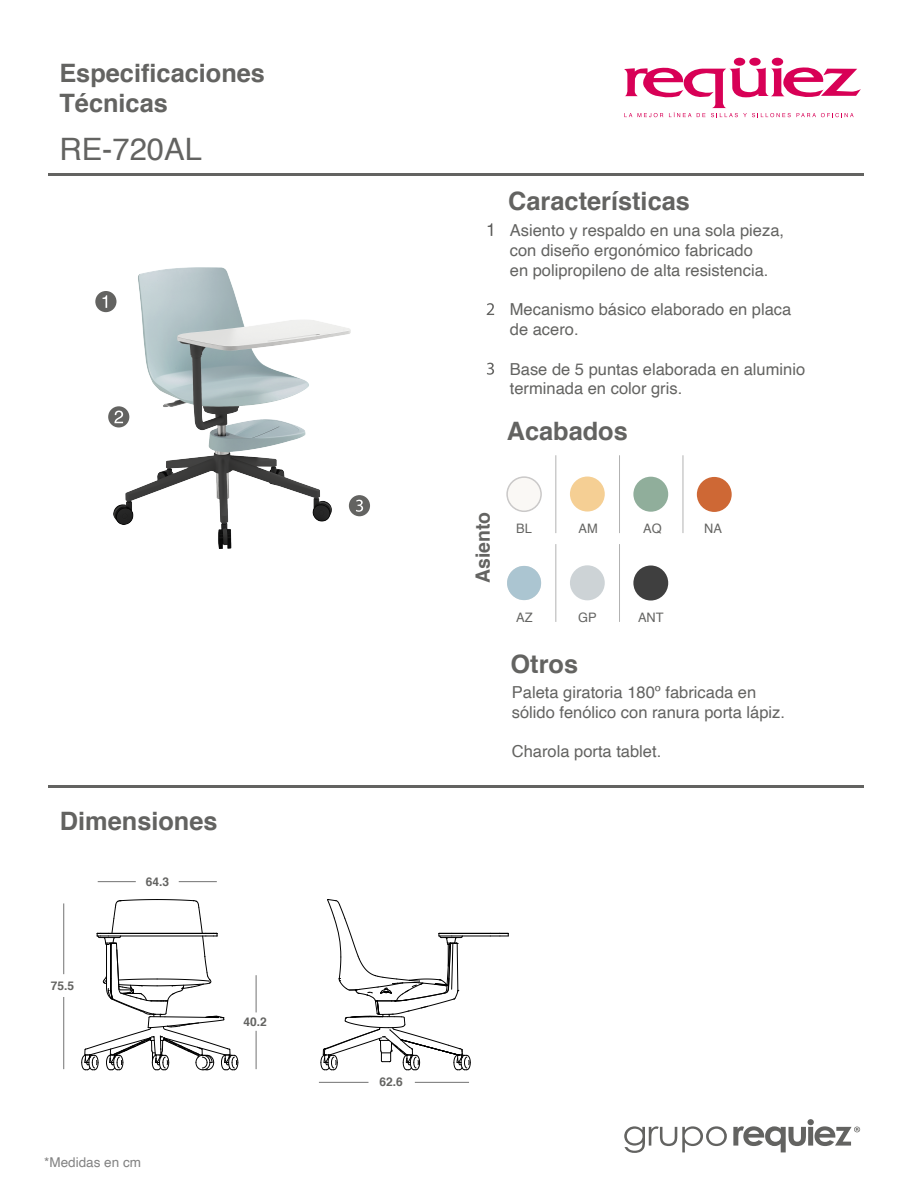
<style>
.page{position:relative;width:918px;height:1188px;background:#fff}
.page>*{position:absolute;margin:0;border:0;box-sizing:border-box;transform-origin:0 0}
.t1{font:30.9px "Helvetica";color:#636361}
.t2{font:700 25.35px/30.5px "Helvetica";color:#636361}
.t3{font:700 19.65px "Helvetica";color:#646462}
.t4{font:16.5px/19.8px "Helvetica";color:#636361}
.t5{font:13.5px "Helvetica";color:#828282}
.t6{font:13.05px "Helvetica";color:#646462}
.t7{font:700 12px "Helvetica";color:#636361}
</style>
<div class="page">
<img style="left:113px;top:267px;width:238px;height:281px">
<hr style="left:319px;top:1082px;width:50px;height:1px;background:#828282">
<hr style="left:48px;top:174px;width:816px;height:2px;background:#636361">
<hr style="left:48px;top:785px;width:816px;height:3px;background:#636361">
<svg style="left:488px;top:223px;width:4px;height:13px"></svg>
<div style="left:95px;top:291px;width:21px;height:21px;background:#636361;border-radius:50%"></div>
<svg style="left:103px;top:295px;width:4px;height:13px"></svg>
<div style="left:349px;top:495px;width:21px;height:21px;background:#636361;border-radius:50%"></div>
<hr style="left:63px;top:903px;width:1px;height:71px;background:#828282">
<hr style="left:63px;top:997px;width:1px;height:72px;background:#828282">
<hr style="left:256px;top:975px;width:1px;height:37px;background:#828282">
<hr style="left:256px;top:1031px;width:1px;height:38px;background:#828282">
<hr style="left:415px;top:1082px;width:54px;height:1px;background:#828282">
<hr style="left:179px;top:881px;width:38px;height:1px;background:#828282">
<hr style="left:98px;top:881px;width:38px;height:1px;background:#828282">
<div style="left:734px;top:58px;width:11px;height:8px;background:#d80056;border-radius:50%"></div>
<div style="left:749px;top:58px;width:12px;height:8px;background:#d80056;border-radius:50%"></div>
<div style="left:772px;top:58px;width:11px;height:8px;background:#d80056;border-radius:50%"></div>
<svg style="left:624px;top:67px;width:237px;height:50px"></svg>
<svg style="left:624px;top:1126px;width:103px;height:27px"></svg>
<svg style="left:733px;top:1119px;width:127px;height:33px"></svg>
<svg style="left:487px;top:303px;width:7px;height:12px"></svg>
<div style="left:108px;top:406px;width:21px;height:21px;background:#636361;border-radius:50%"></div>
<svg style="left:114px;top:411px;width:9px;height:12px"></svg>
<svg style="left:487px;top:363px;width:7px;height:12px"></svg>
<svg style="left:356px;top:500px;width:7px;height:12px"></svg>
<div style="left:507px;top:477px;width:34px;height:34px;background:#faf8f5;border-radius:50%"></div>
<div style="left:506px;top:476px;width:36px;height:36px;border:2px solid #cac9c9;border-radius:50%"></div>
<div style="left:570px;top:477px;width:35px;height:35px;background:#f5cf94;border-radius:50%"></div>
<div style="left:697px;top:477px;width:35px;height:35px;background:#ce6835;border-radius:50%"></div>
<div style="left:633px;top:477px;width:35px;height:35px;background:#90ae9b;border-radius:50%"></div>
<hr style="left:556px;top:455px;width:1px;height:78px;background:#b2b2b2">
<hr style="left:619px;top:455px;width:1px;height:78px;background:#b2b2b2">
<hr style="left:683px;top:455px;width:1px;height:78px;background:#b2b2b2">
<div style="left:507px;top:566px;width:34px;height:34px;background:#abc5d1;border-radius:50%"></div>
<div style="left:570px;top:565px;width:35px;height:35px;background:#cdd3d6;border-radius:50%"></div>
<div style="left:633px;top:566px;width:35px;height:35px;background:#3f3f3f;border-radius:50%"></div>
<hr style="left:556px;top:544px;width:1px;height:78px;background:#b2b2b2">
<hr style="left:619px;top:544px;width:1px;height:78px;background:#b2b2b2">
<hr style="left:452px;top:933px;width:38px;height:1px;background:#000">
<hr style="left:452px;top:936px;width:38px;height:1px;background:#000">
<svg style="left:490px;top:933px;width:19px;height:4px"></svg>
<svg style="left:320px;top:899px;width:151px;height:172px"></svg>
<svg style="left:81px;top:899px;width:157px;height:172px"></svg>
<h2 class="t2" style="left:59px;top:58px;width:207px">Especificaciones<br>Técnicas</h2>
<h1 class="t1" style="left:59px;top:125px;width:144px">RE-720AL</h1>
<h2 class="t2" style="left:60px;top:806px;width:159px">Dimensiones</h2>
<p class="t7" style="left:51px;top:977px;width:25px">75.5</p>
<p class="t7" style="left:146px;top:872px;width:25px">64.3</p>
<p class="t5" style="left:44px;top:1152px;width:98px">*Medidas en cm</p>
<p class="t7" style="left:244px;top:1012px;width:25px">40.2</p>
<h2 class="t2" style="left:508px;top:186px;width:183px">Características</h2>
<p class="t4" style="left:510px;top:221px;width:276px">Asiento y respaldo en una sola pieza, con diseño ergonómico fabricado<br>en polipropileno de alta resistencia.</p>
<p class="t4" style="left:510px;top:300px;width:283px">Mecanismo básico elaborado en placa de acero.</p>
<p class="t4" style="left:510px;top:359px;width:297px">Base de 5 puntas elaborada en aluminio terminada en color gris.</p>
<h2 class="t2" style="left:507px;top:416px;width:123px">Acabados</h2>
<p class="t3" style="left:467px;top:583px;width:73px;rotate:-90deg">Asiento</p>
<p class="t6" style="left:516px;top:518px;width:17px">BL</p>
<p class="t6" style="left:578px;top:518px;width:21px">AM</p>
<p class="t6" style="left:643px;top:518px;width:20px">AQ</p>
<p class="t6" style="left:704px;top:518px;width:19px">NA</p>
<p class="t6" style="left:516px;top:607px;width:18px">AZ</p>
<p class="t6" style="left:578px;top:607px;width:20px">GP</p>
<p class="t6" style="left:638px;top:607px;width:27px">ANT</p>
<h2 class="t2" style="left:511px;top:650px;width:69px">Otros</h2>
<p class="t4" style="left:512px;top:683px;width:275px">Paleta giratoria 180º fabricada en sólido fenólico con ranura porta lápiz.</p>
<p class="t4" style="left:512px;top:742px;width:151px">Charola porta tablet.</p>
<p class="t7" style="left:379px;top:1073px;width:25px">62.6</p>
</div>
